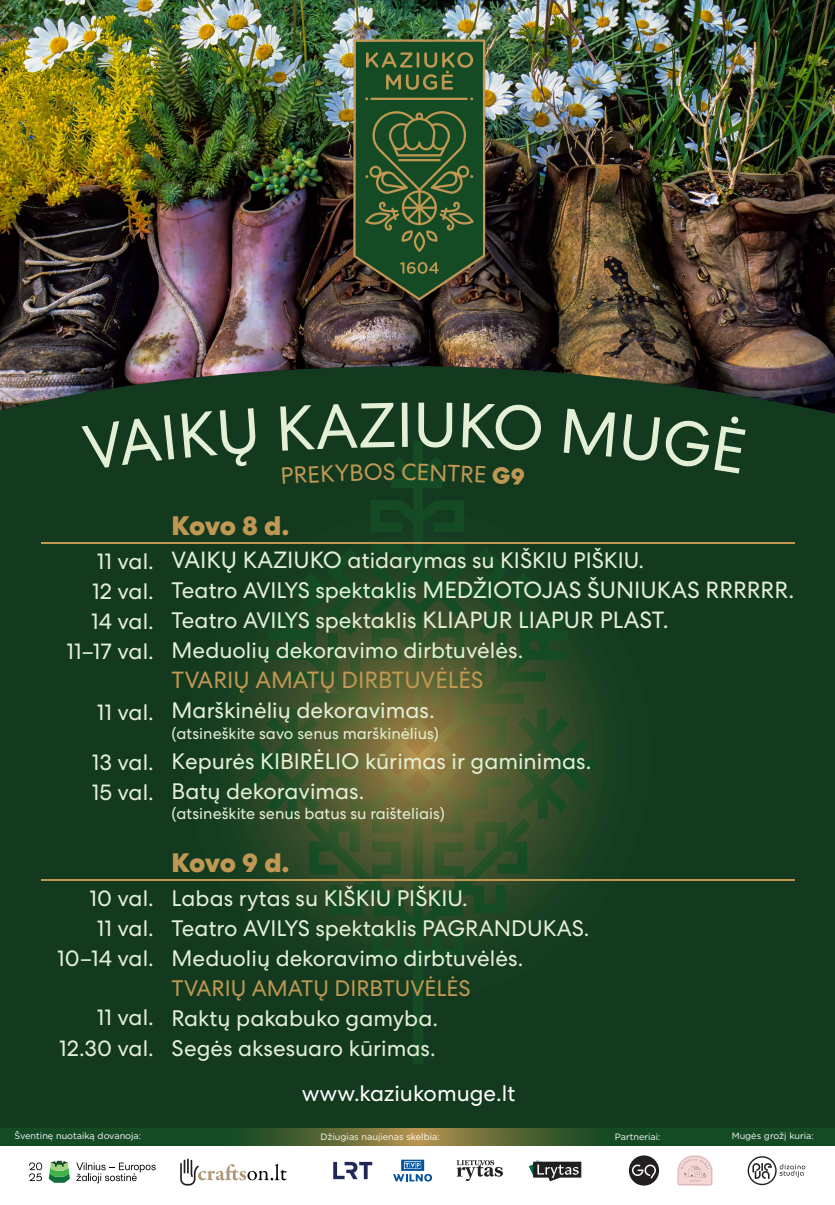
<style>
.page{position:relative;width:835px;height:1205px;background:#fff}
.page>*{position:absolute;margin:0;border:0;box-sizing:border-box;transform-origin:0 0}
.t1{font:63px "Centra No 2";color:#e4f0d6}
.t2{font:800 26.7px "Centra No 2";letter-spacing:-.02em;color:#c09853}
.t3{font:23.38px "Centra No 2";color:#e4f0d6}
.t4{font:23.38px "Centra No 2";color:#c09853}
.t5{font:22.4px/30px "Centra No 2";color:#e4f0d6}
.t6{font:22.4px "Centra No 2";color:#c09853}
.t7{font:22.4px "Centra No 2";color:#fff}
.t8{font:16.03px "Centra No 2";color:#e4f0d6}
.t9{font:9.1px "Gotham";color:#fff}
.s1{font-size:23.38px}
.s2{font-size:22.4px}
</style>
<div class="page">
<img style="left:0;top:0;width:834px;height:366px">
<div style="left:0;top:366px;width:834px;height:762px;background:#133a1f"></div>
<svg style="left:238px;top:441px;width:358px;height:491px;background:#304c28"></svg>
<svg style="left:0;top:1128px;width:834px;height:17px;background:#35582c"></svg>
<svg style="left:747px;top:1156px;width:58px;height:28px"></svg>
<svg style="left:180px;top:1158px;width:106px;height:27px"></svg>
<svg style="left:528px;top:1160px;width:53px;height:21px"></svg>
<svg style="left:49px;top:1160px;width:21px;height:22px"></svg>
<svg style="left:29px;top:1162px;width:13px;height:18px"></svg>
<svg style="left:76px;top:1162px;width:80px;height:21px"></svg>
<svg style="left:333px;top:1161px;width:39px;height:17px"></svg>
<svg style="left:393px;top:1159px;width:39px;height:22px"></svg>
<svg style="left:456px;top:1160px;width:47px;height:20px"></svg>
<hr style="left:41px;top:879px;width:753px;height:1px;background:#c09853">
<hr style="left:41px;top:542px;width:753px;height:1px;background:#c09853">
<svg style="left:353px;top:39px;width:132px;height:261px;background:#34552c"></svg>
<svg style="left:677px;top:1155px;width:35px;height:30px"></svg>
<svg style="left:628px;top:1155px;width:31px;height:30px"></svg>
<div style="left:81px;top:415px;width:93px;height:55px;background:#133a1f"></div>
<div style="left:181px;top:407px;width:76px;height:60px;background:#133a1f"></div>
<div style="left:280px;top:402px;width:114px;height:48px;background:#133a1f"></div>
<div style="left:462px;top:403px;width:80px;height:48px;background:#133a1f"></div>
<div style="left:563px;top:408px;width:52px;height:48px;background:#133a1f"></div>
<div style="left:621px;top:413px;width:126px;height:60px;background:#133a1f"></div>
<div style="left:282px;top:463px;width:100px;height:21px;background:#133a1f"></div>
<svg style="left:402px;top:463px;width:83px;height:19px;background:#134021"></svg>
<svg style="left:492px;top:466px;width:32px;height:19px"></svg>
<h1 class="t1" style="left:396px;top:388px;width:62px">IU</h1>
<p class="t5" style="left:66px;top:546px;width:89px;text-align:right">11 val.<br>12 val.<br>14 val.<br>11–17 val.</p>
<p class="t5" style="left:97px;top:696px;width:59px">11 val.</p>
<p class="t5" style="left:92px;top:747px;width:64px">13 val.<br>15 val.</p>
<p class="t5" style="left:57px;top:882px;width:98px;text-align:right">10 val.<br>11 val.<br>10–14 val.</p>
<p class="t5" style="left:59px;top:1002px;width:96px;text-align:right">11 val.<br>12.30 val.</p>
<p class="t4" style="left:383px;top:458px;width:14px">S</p>
<p class="t2" style="left:172px;top:509px;width:119px">Kovo 8 d.</p>
<p class="t5" style="left:172px;top:545px;width:474px"><span class="s1">VAIKŲ KAZIUKO</span> atidarymas su KIŠKIU PIŠKIU.</p>
<p class="t3" style="left:172px;top:576px;width:624px"><span class="s2">Teatro AVILYS spektaklis</span> MEDŽIOTOJAS ŠUNIUKAS RRRRRR.</p>
<p class="t5" style="left:172px;top:605px;width:498px">Teatro AVILYS spektaklis <span class="s1">KLIAPUR LIAPUR PLAST.<br></span>Meduolių dekoravimo dirbtuvėlės.</p>
<p class="t4" style="left:172px;top:666px;width:313px">TVARIŲ AMATŲ DIRBTUVĖLĖS</p>
<p class="t5" style="left:172px;top:695px;width:264px">Marškinėlių dekoravimas.</p>
<p class="t8" style="left:172px;top:723px;width:269px">(atsineškite savo senus marškinėlius)</p>
<p class="t5" style="left:172px;top:745px;width:421px">Kepurės KIBIRĖLIO kūrimas ir gaminimas.<br>Batų dekoravimas.</p>
<p class="t8" style="left:172px;top:803px;width:275px">(atsineškite senus batus su raišteliais)</p>
<p class="t2" style="left:172px;top:846px;width:119px">Kovo 9 d.</p>
<p class="t5" style="left:172px;top:882px;width:419px">Labas rytas su KIŠKIU PIŠKIU.<br>Teatro AVILYS spektaklis PAGRANDUKAS.<br>Meduolių dekoravimo dirbtuvėlės.</p>
<p class="t6" style="left:172px;top:974px;width:300px">TVARIŲ AMATŲ DIRBTUVĖLĖS</p>
<p class="t5" style="left:172px;top:1002px;width:268px">Raktų pakabuko gamyba.<br>Segės aksesuaro kūrimas.</p>
<p class="t7" style="left:302px;top:1080px;width:215px">www.kaziukomuge.lt</p>
<p class="t9" style="left:14px;top:1130px;width:128px">Šventinę nuotaiką dovanoja:</p>
<p class="t9" style="left:320px;top:1130px;width:121px">Džiugias naujienas skelbia:</p>
<p class="t9" style="left:614px;top:1130px;width:47px">Partneriai:</p>
<p class="t9" style="left:731px;top:1129px;width:83px">Mugės grožį kuria:</p>
</div>
